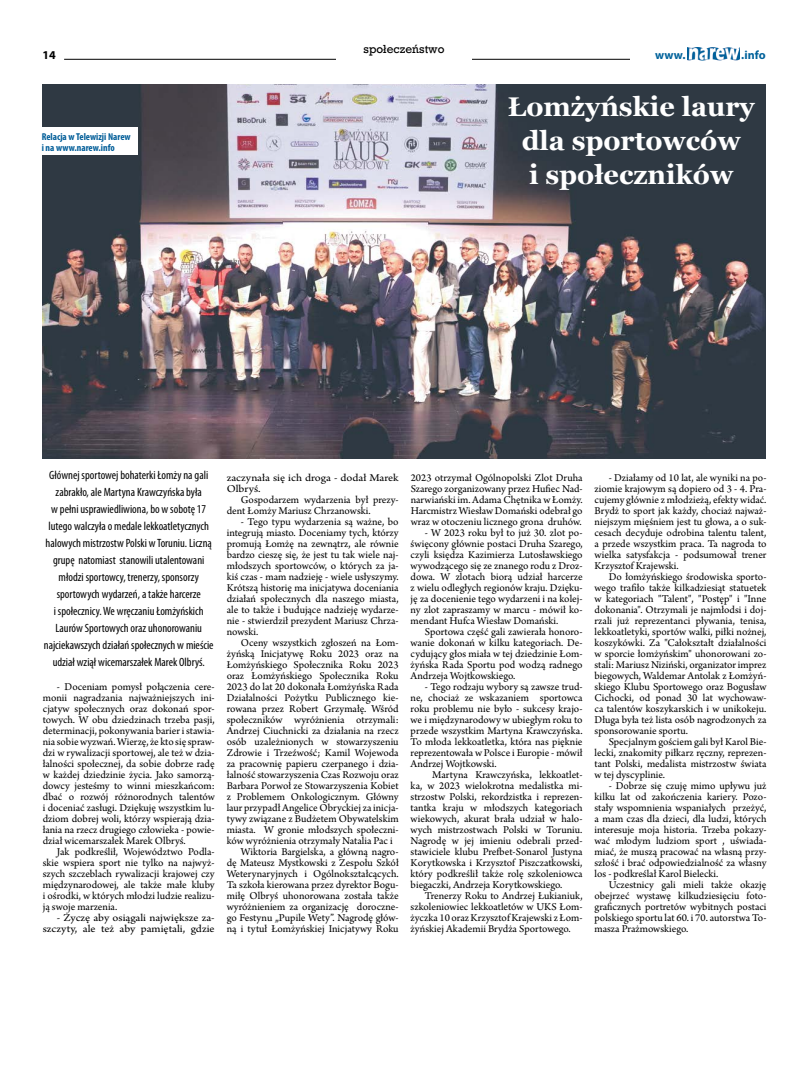
<style>
.page{position:relative;width:794px;height:1092px;background:#fff}
.page>*{position:absolute;margin:0;border:0;box-sizing:border-box;transform-origin:0 0}
.t1{font:700 27px/34px "Georgia";color:#fff;text-align:center}
.t2{font:condensed 12px/17px "Myriad Pro";color:#000;text-align:center}
.t3{font:700 12px "Myriad Pro";color:#00629b}
.t4{font:700 12px "Myriad Pro";color:#000}
.t5{font:11px/11px "Arno Pro";color:#000;text-align:justify}
.t6{font:11px/11px "Arno Pro";color:#000;text-align:right;scale:1.1 1}
.t7{font:11px "Rockwell";color:#000}
.t8{font:700 condensed 10px/11px "Myriad Pro";color:#005d98}
</style>
<div class="page">
<hr style="left:64px;top:59px;width:701px;height:1px;background:#000">
<div style="left:630px;top:51px;width:135px;height:18px;background:#fff"></div>
<img style="left:687px;top:47px;width:52px;height:13px">
<div style="left:336px;top:45px;width:136px;height:17px;background:#fff"></div>
<img style="left:43px;top:85px;width:722px;height:374px">
<div style="left:42px;top:127px;width:96px;height:28px;background:#fff"></div>
<p class="t7" style="left:363px;top:43px;width:83px">społeczeństwo</p>
<p class="t4" style="left:43px;top:48px;width:15px">14</p>
<p class="t3" style="left:655px;top:47px;width:32px">www.</p>
<p class="t3" style="left:741px;top:47px;width:26px">.info</p>
<p class="t8" style="left:42px;top:131px;width:90px">Relacja w Telewizji Narew i na www.narew.info</p>
<h1 class="t1" style="left:508px;top:88px;width:248px">Łomżyńskie laury dla sportowców<br>i społeczników</h1>
<p class="t2" style="left:44px;top:466px;width:171px">Głównej sportowej bohaterki Łomży na gali zabrakło, ale Martyna Krawczyńska była<br>w pełni usprawiedliwiona, bo w sobotę 17 lutego walczyła o medale lekkoatletycznych halowych mistrzostw Polski w Toruniu. Liczną grupę natomiast stanowili utalentowani młodzi sportowcy, trenerzy, sponsorzy sportowych wydarzeń, a także harcerze<br>i społecznicy. We wręczaniu Łomżyńskich Laurów Sportowych oraz uhonorowaniu najciekawszych działań społecznych w mieście udział wziął wicemarszałek Marek Olbryś.</p>
<p class="t5" style="left:43px;top:681px;width:173px;text-indent:14px">- Doceniam pomysł połączenia cere&shy;monii nagradzania najważniejszych ini&shy;cjatyw społecznych oraz dokonań spor&shy;towych. W obu dziedzinach trzeba pasji, determinacji, pokonywania barier i stawia&shy;nia sobie wyzwań. Wierzę, że kto się spraw&shy;dzi w rywalizacji sportowej, ale też w dzia&shy;łalności społecznej, da sobie dobrze radę w każdej dziedzinie życia. Jako samorzą&shy;dowcy jesteśmy to winni mieszkańcom: dbać o rozwój różnorodnych talentów i doceniać zasługi. Dziękuję wszystkim lu&shy;dziom dobrej woli, którzy wspierają dzia&shy;łania na rzecz drugiego człowieka - powie&shy;dział wicemarszałek Marek Olbryś.</p>
<p class="t5" style="left:43px;top:846px;width:173px;text-indent:14px">Jak podkreślił, Województwo Podla&shy;skie wspiera sport nie tylko na najwyż&shy;szych szczeblach rywalizacji krajowej czy międzynarodowej, ale także małe kluby i ośrodki, w których młodzi ludzie realizu&shy;ją swoje marzenia.</p>
<p class="t6" style="left:43px;top:912px;width:158px">- Życzę aby osiągali największe za&shy;szczyty, ale też aby pamiętali, gdzie</p>
<p class="t6" style="left:227px;top:472px;width:158px;text-align:left">zaczynała się ich droga - dodał Marek<br>Olbryś.</p>
<p class="t5" style="left:227px;top:494px;width:173px;text-indent:14px">Gospodarzem wydarzenia był prezy&shy;dent Łomży Mariusz Chrzanowski.</p>
<p class="t5" style="left:227px;top:516px;width:173px;text-indent:14px">- Tego typu wydarzenia są ważne, bo integrują miasto. Doceniamy tych, którzy promują Łomżę na zewnątrz, ale równie bardzo cieszę się, że jest tu tak wiele naj&shy;młodszych sportowców, o których za ja&shy;kiś czas - mam nadzieję - wiele usłyszymy.<br>Krótszą historię ma inicjatywa doceniania działań społecznych dla naszego miasta, ale to także i budujące nadzieję wydarze&shy;nie - stwierdził prezydent Mariusz Chrza&shy;nowski.</p>
<p class="t5" style="left:241px;top:637px;width:159px">Oceny wszystkich zgłoszeń na Łom-</p>
<p class="t5" style="left:227px;top:648px;width:173px">żyńską Inicjatywę Roku 2023 oraz na</p>
<p class="t5" style="left:227px;top:659px;width:173px">Łomżyńskiego Społecznika Roku 2023</p>
<p class="t5" style="left:227px;top:670px;width:173px">oraz Łomżyńskiego Społecznika Roku</p>
<p class="t5" style="left:227px;top:681px;width:173px">2023 do lat 20 dokonała Łomżyńska Rada</p>
<p class="t5" style="left:227px;top:692px;width:173px">Działalności Pożytku Publicznego kie-</p>
<p class="t5" style="left:227px;top:703px;width:173px">rowana przez Robert Grzymałę. Wśród</p>
<p class="t5" style="left:227px;top:714px;width:173px">społeczników wyróżnienia otrzymali:</p>
<p class="t5" style="left:227px;top:725px;width:173px">Andrzej Ciuchnicki za działania na rzecz</p>
<p class="t5" style="left:227px;top:736px;width:173px">osób uzależnionych w stowarzyszeniu</p>
<p class="t5" style="left:227px;top:747px;width:173px">Zdrowie i Trzeźwość; Kamil Wojewoda</p>
<p class="t5" style="left:227px;top:758px;width:173px">za pracownię papieru czerpanego i dzia-</p>
<p class="t5" style="left:227px;top:769px;width:173px">łalność stowarzyszenia Czas Rozwoju oraz</p>
<p class="t5" style="left:227px;top:780px;width:173px">Barbara Porwoł ze Stowarzyszenia Kobiet</p>
<p class="t5" style="left:227px;top:791px;width:173px">z Problemem Onkologicznym. Główny</p>
<p class="t5" style="left:227px;top:802px;width:173px">laur przypadł Angelice Obryckiej za inicja-</p>
<p class="t5" style="left:227px;top:813px;width:173px">tywy związane z Budżetem Obywatelskim</p>
<p class="t5" style="left:227px;top:824px;width:173px">miasta. W gronie młodszych społeczni-</p>
<p class="t5" style="left:227px;top:835px;width:167px">ków wyróżnienia otrzymały Natalia Pac i</p>
<p class="t5" style="left:241px;top:846px;width:159px">Wiktoria Bargielska, a główną nagro-</p>
<p class="t5" style="left:227px;top:857px;width:173px">dę Mateusz Mystkowski z Zespołu Szkół</p>
<p class="t5" style="left:227px;top:868px;width:173px">Weterynaryjnych i Ogólnokształcących.</p>
<p class="t5" style="left:227px;top:879px;width:173px">Ta szkoła kierowana przez dyrektor Bogu-</p>
<p class="t5" style="left:227px;top:890px;width:173px">miłę Olbryś uhonorowana została także</p>
<p class="t5" style="left:227px;top:901px;width:173px">wyróżnieniem za organizację doroczne-</p>
<p class="t5" style="left:227px;top:912px;width:173px">go Festynu „Pupile Wety”. Nagrodę głów-</p>
<p class="t5" style="left:227px;top:923px;width:173px">ną i tytuł Łomżyńskiej Inicjatywy Roku</p>
<p class="t5" style="left:411px;top:472px;width:173px">2023 otrzymał Ogólnopolski Zlot Druha Szarego zorganizowany przez Hufiec Nad&shy;narwiański im. Adama Chętnika w Łomży.<br>Harcmistrz Wiesław Domański odebrał go wraz w otoczeniu licznego grona druhów.</p>
<p class="t5" style="left:411px;top:527px;width:173px;text-indent:14px">- W 2023 roku był to już 30. zlot po&shy;święcony głównie postaci Druha Szarego, czyli księdza Kazimierza Lutosławskiego wywodzącego się ze znanego rodu z Droz&shy;dowa. W zlotach biorą udział harcerze z wielu odległych regionów kraju. Dzięku&shy;ję za docenienie tego wydarzeni i na kolej&shy;ny zlot zapraszamy w marcu - mówił ko&shy;mendant Hufca Wiesław Domański.</p>
<p class="t5" style="left:411px;top:626px;width:173px;text-indent:14px">Sportowa część gali zawierała honoro&shy;wanie dokonań w kilku kategoriach. De&shy;cydujący głos miała w tej dziedzinie Łom&shy;żyńska Rada Sportu pod wodzą radnego Andrzeja Wojtkowskiego.</p>
<p class="t5" style="left:410px;top:681px;width:173px;text-indent:14px">- Tego rodzaju wybory są zawsze trud&shy;ne, chociaż ze wskazaniem sportowca roku problemu nie było - sukcesy krajo&shy;we i międzynarodowy w ubiegłym roku to przede wszystkim Martyna Krawczyńska.<br>To młoda lekkoatletka, która nas pięknie reprezentowała w Polsce i Europie - mówił Andrzej Wojtkowski.</p>
<p class="t5" style="left:410px;top:769px;width:173px;text-indent:22px">Martyna Krawczyńska, lekkoatlet&shy;ka, w 2023 wielokrotna medalistka mi&shy;strzostw Polski, rekordzistka i reprezen&shy;tantka kraju w młodszych kategoriach wiekowych, akurat brała udział w halo&shy;wych mistrzostwach Polski w Toruniu.<br>Nagrodę w jej imieniu odebrali przed&shy;stawiciele klubu Prefbet-Sonarol Justyna Korytkowska i Krzysztof Piszczatkowski, który podkreślił także rolę szkoleniowca biegaczki, Andrzeja Korytkowskiego.</p>
<p class="t5" style="left:410px;top:890px;width:173px;text-indent:14px">Trenerzy Roku to Andrzej Łukianiuk, szkoleniowiec lekkoatletów w UKS Łom&shy;życzka 10 oraz Krzysztof Krajewski z Łom&shy;żyńskiej Akademii Brydża Sportowego.</p>
<p class="t5" style="left:594px;top:472px;width:173px;text-indent:14px">- Działamy od 10 lat, ale wyniki na po&shy;ziomie krajowym są dopiero od 3 - 4. Pra&shy;cujemy głównie z młodzieżą, efekty widać.<br>Brydż to sport jak każdy, chociaż najważ&shy;niejszym mięśniem jest tu głowa, a o suk&shy;cesach decyduje odrobina talentu talent, a przede wszystkim praca. Ta nagroda to wielka satysfakcja - podsumował trener Krzysztof Krajewski.</p>
<p class="t5" style="left:594px;top:571px;width:173px;text-indent:14px">Do łomżyńskiego środowiska sporto&shy;wego trafiło także kilkadziesiąt statuetek w kategoriach "Talent", "Postęp" i "Inne dokonania". Otrzymali je najmłodsi i doj&shy;rzali już reprezentanci pływania, tenisa, lekkoatletyki, sportów walki, piłki nożnej, koszykówki. Za "Całokształt działalności w sporcie łomżyńskim" uhonorowani zo&shy;stali: Mariusz Niziński, organizator imprez biegowych, Waldemar Antolak z Łomżyń&shy;skiego Klubu Sportowego oraz Bogusław Cichocki, od ponad 30 lat wychowaw&shy;ca talentów koszykarskich i w unikokeju.<br>Długa była też lista osób nagrodzonych za sponsorowanie sportu.</p>
<p class="t5" style="left:594px;top:736px;width:173px;text-indent:14px">Specjalnym gościem gali był Karol Bie&shy;lecki, znakomity piłkarz ręczny, reprezen&shy;tant Polski, medalista mistrzostw świata w tej dyscyplinie.</p>
<p class="t5" style="left:594px;top:780px;width:173px;text-indent:14px">- Dobrze się czuję mimo upływu już kilku lat od zakończenia kariery. Pozo&shy;stały wspomnienia wspaniałych przeżyć, a mam czas dla dzieci, dla ludzi, których interesuje moja historia. Trzeba pokazy&shy;wać młodym ludziom sport , uświada&shy;miać, że muszą pracować na własną przy&shy;szłość i brać odpowiedzialność za własny los - podkreślał Karol Bielecki.</p>
<p class="t5" style="left:594px;top:879px;width:173px;text-indent:14px">Uczestnicy gali mieli także okazję obejrzeć wystawę kilkudziesięciu foto&shy;graficznych portretów wybitnych postaci polskiego sportu lat 60. i 70. autorstwa To&shy;masza Prażmowskiego.</p>
</div>
